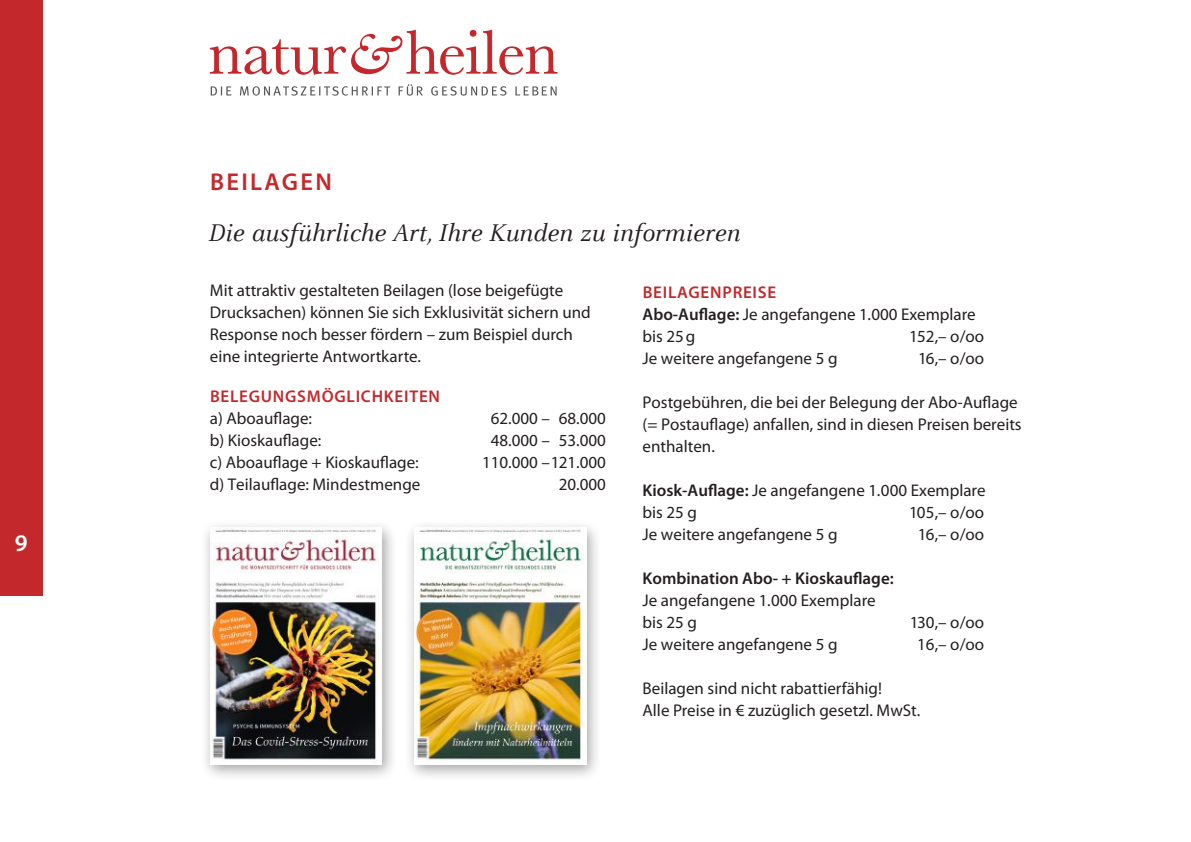
<style>
.page{position:relative;width:1191px;height:842px;background:#fff}
.page>*{position:absolute;margin:0;border:0;box-sizing:border-box;transform-origin:0 0}
.t1{font:italic 26.6px "Celeste Offc";letter-spacing:.005em;color:#241f1f}
.t2{font:600 24.4px "Myriad Pro";letter-spacing:.095em;color:#c3292c}
.t3{font:600 24px "Myriad Pro";color:#fff}
.t4{font:17px/22px "Myriad Pro";color:#241f1f}
.t5{font:600 17px "Myriad Pro";color:#241f1f}
.t6{font:600 17px "Myriad Pro";letter-spacing:.045em;color:#c3292c}
.s1{font-weight:600;color:#c3292c}
.s2{font-weight:600}
</style>
<div class="page">
<div style="left:0;top:0;width:43px;height:595px;background:#c3292c"></div>
<svg style="left:210px;top:30px;width:347px;height:45px"></svg>
<svg style="left:211px;top:84px;width:345px;height:12px"></svg>
<div style="left:200px;top:520px;width:197px;height:262px;background:#241f1f;opacity:.4"></div>
<img style="left:210px;top:527px;width:172px;height:237px">
<div style="left:404px;top:520px;width:197px;height:262px;background:#241f1f;opacity:.4"></div>
<img style="left:414px;top:527px;width:172px;height:237px">
<h3 class="t3" style="left:15px;top:530px;width:14px">9</h3>
<h2 class="t2" style="left:210px;top:168px;width:123px">BEILAGEN</h2>
<h1 class="t1" style="left:208px;top:218px;width:533px">Die ausführliche Art, Ihre Kunden zu informieren</h1>
<p class="t4" style="left:210px;top:280px;width:382px">Mit attraktiv gestalteten Beilagen (lose beigefügte Drucksachen) können Sie sich Exklusivität sichern und Response noch besser fördern – zum Beispiel durch eine integrierte Antwortkarte.</p>
<p class="t6" style="left:210px;top:387px;width:231px">BELEGUNGSMÖGLICHKEITEN</p>
<p class="t4" style="left:210px;top:408px;width:104px">a) Aboauflage:</p>
<p class="t4" style="left:491px;top:408px;width:117px">62.000 – 68.000</p>
<p class="t4" style="left:210px;top:430px;width:113px">b) Kioskauflage:</p>
<p class="t4" style="left:491px;top:430px;width:117px">48.000 – 53.000</p>
<p class="t4" style="left:210px;top:452px;width:210px">c) Aboauflage + Kioskauflage:</p>
<p class="t4" style="left:482px;top:452px;width:125px">110.000 –121.000</p>
<p class="t4" style="left:210px;top:474px;width:212px">d) Teilauflage: Mindestmenge</p>
<p class="t4" style="left:559px;top:474px;width:49px">20.000</p>
<p class="t4" style="left:642px;top:282px;width:334px"><span class="s1">BEILAGENPREISE<br></span><span class="s2">Abo-Auflage:</span> Je angefangene 1.000 Exemplare bis 25g</p>
<p class="t4" style="left:909px;top:326px;width:77px">152,– o/oo</p>
<p class="t4" style="left:642px;top:348px;width:196px">Je weitere angefangene 5 g</p>
<p class="t4" style="left:918px;top:348px;width:68px">16,– o/oo</p>
<p class="t4" style="left:642px;top:392px;width:380px">Postgebühren, die bei der Belegung der Abo-Auflage (= Postauflage) anfallen, sind in diesen Preisen bereits enthalten.</p>
<p class="t4" style="left:642px;top:480px;width:344px"><span class="s2">Kiosk-Auflage:</span> Je angefangene 1.000 Exemplare bis 25 g</p>
<p class="t4" style="left:909px;top:502px;width:76px">105,– o/oo</p>
<p class="t4" style="left:642px;top:524px;width:196px">Je weitere angefangene 5 g</p>
<p class="t4" style="left:917px;top:524px;width:68px">16,– o/oo</p>
<p class="t5" style="left:642px;top:569px;width:253px">Kombination Abo- + Kioskauflage:</p>
<p class="t4" style="left:642px;top:590px;width:235px">Je angefangene 1.000 Exemplare bis 25 g</p>
<p class="t4" style="left:909px;top:612px;width:76px">130,– o/oo</p>
<p class="t4" style="left:642px;top:634px;width:196px">Je weitere angefangene 5 g</p>
<p class="t4" style="left:917px;top:634px;width:68px">16,– o/oo</p>
<p class="t4" style="left:642px;top:678px;width:279px">Beilagen sind nicht rabattierfähig!<br>Alle Preise in zuzüglich gesetzl. MwSt.</p>
</div>
